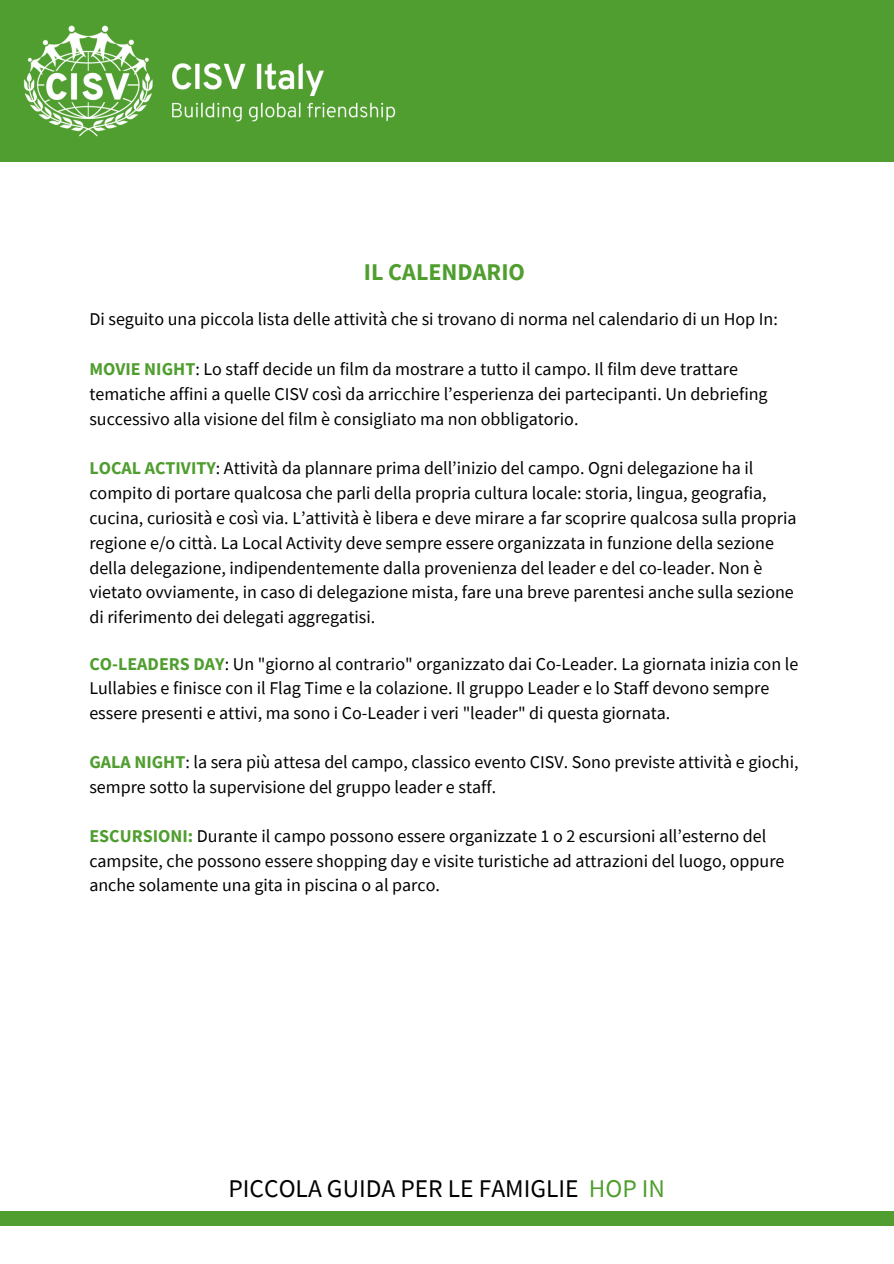
<style>
.page{position:relative;width:894px;height:1264px;background:#fff}
.page>*{position:absolute;margin:0;border:0;box-sizing:border-box;transform-origin:0 0}
.t1{font:25.5px "Source Sans Pro";color:#000}
.t2{font:700 24px "Source Sans Pro";color:#509e2f}
.t3{font:18px/24.9px "Source Sans Pro";color:#000}
.s1{font-weight:700;color:#509e2f}
.s2{color:#509e2f}
</style>
<div class="page">
<div style="left:0;top:1211px;width:893px;height:15px;background:#509e2f"></div>
<div style="left:0;top:0;width:893px;height:161px;background:#509e2f"></div>
<h1 class="t2" style="left:364px;top:256px;width:163px">IL CALENDARIO</h1>
<p class="t3" style="left:89px;top:306px;width:689px">Di seguito una piccola lista delle attività che si trovano di norma nel calendario di un Hop In:</p>
<p class="t3" style="left:89px;top:356px;width:679px"><span class="s1">MOVIE NIGHT</span>: Lo staff decide un film da mostrare a tutto il campo. Il film deve trattare tematiche affini a quelle CISV così da arricchire l’esperienza dei partecipanti. Un debriefing successivo alla visione del film è consigliato ma non obbligatorio.</p>
<p class="t3" style="left:89px;top:455px;width:708px"><span class="s1">LOCAL ACTIVITY</span>: Attività da plannare prima dell’inizio del campo. Ogni delegazione ha il compito di portare qualcosa che parli della propria cultura locale: storia, lingua, geografia, cucina, curiosità e così via. L’attività è libera e deve mirare a far scoprire qualcosa sulla propria regione e/o città . La Local Activity deve sempre essere organizzata in funzione della sezione della delegazione, indipendentemente dalla provenienza del leader e del co-leader. Non è vietato ovviamente, in caso di delegazione mista, fare una breve parentesi anche sulla sezione di riferimento dei delegati aggregatisi.</p>
<p class="t3" style="left:89px;top:651px;width:710px"><span class="s1">CO-LEADERS DAY</span>: Un "giorno al contrario" organizzato dai Co-Leader. La giornata inizia con le<br>Lullabies e finisce con il Flag Time e la colazione. Il gruppo Leader e lo Staff devono sempre essere presenti e attivi, ma sono i Co-Leader i veri "leader" di questa giornata.</p>
<p class="t3" style="left:89px;top:749px;width:710px"><span class="s1">GALA NIGHT</span>: la sera più attesa del campo, classico evento CISV. Sono previste attività e giochi, sempre sotto la supervisione del gruppo leader e staff.</p>
<p class="t3" style="left:89px;top:823px;width:696px"><span class="s1">ESCURSIONI:</span> Durante il campo possono essere organizzate 1 o 2 escursioni all’esterno del campsite, che possono essere shopping day e visite turistiche ad attrazioni del luogo, oppure anche solamente una gita in piscina o al parco.</p>
<p class="t1" style="left:228px;top:1171px;width:438px">PICCOLA GUIDA PER LE FAMIGLIE <span class="s2">HOP IN</span></p>
</div>
